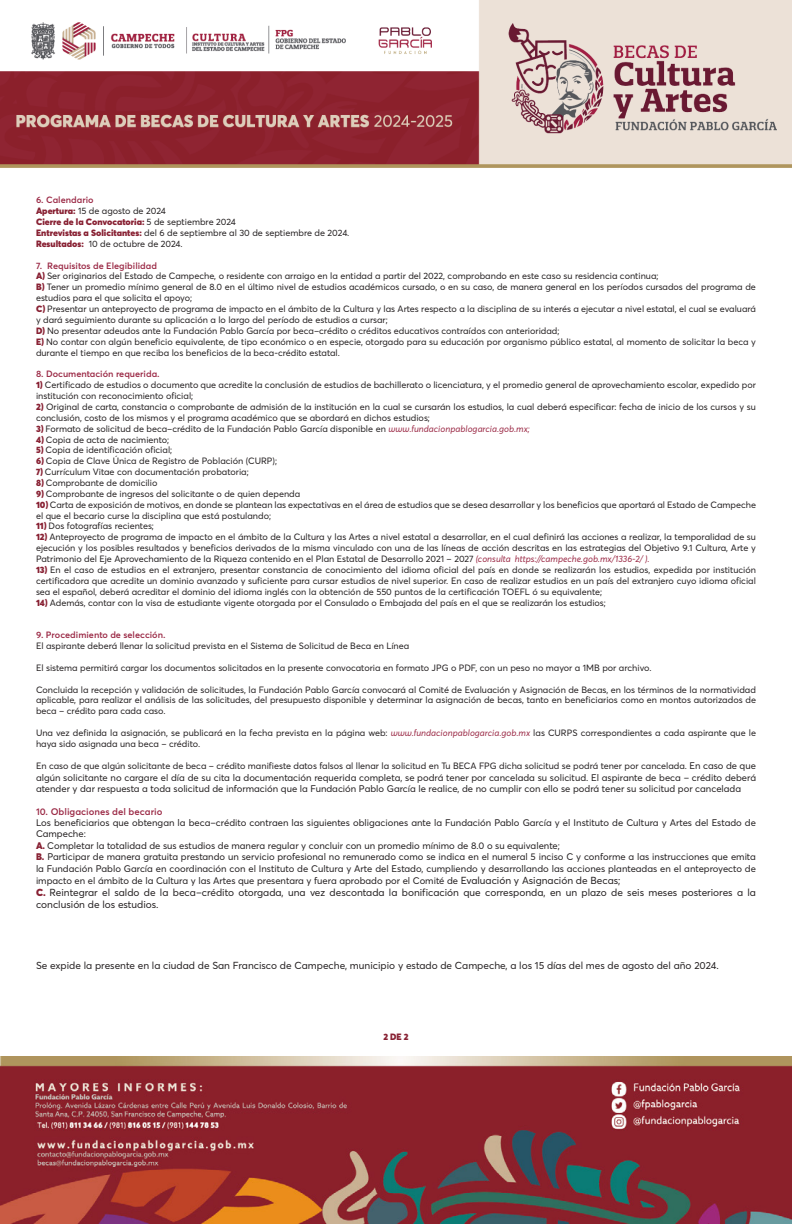
<style>
.page{position:relative;width:792px;height:1224px;background:#fff}
.page>*{position:absolute;margin:0;border:0;box-sizing:border-box;transform-origin:0 0}
.t1{font:10.1px/12.1px "Averta";color:#231f20}
.t2{font:9.5px/11.4px "Averta";color:#231f20}
.t3{font:600 9.5px "Averta";color:#9b2a46}
.t4{font:9.1px/10.9px "Averta";color:#231f20}
.t5{font:600 9.1px "Averta";color:#9b2a46}
.t6{font:900 9.1px "Averta";color:#882133}
.s1{font-weight:900;color:#882133}
.s2{font-weight:400;color:#231f20}
.s3{font-style:italic;color:#9b2a46}
.s4{font-size:9.5px}
.s5{font-size:10.1px}
</style>
<div class="page">
<img style="left:0;top:0;width:792px;height:168px">
<img style="left:0;top:1057px;width:792px;height:167px">
<p class="t5" style="left:36px;top:194px;width:59px">6. Calendario</p>
<p class="t4" style="left:36px;top:205px;width:131px"><span class="s1">Apertura:</span> 15 de agosto de 2024</p>
<p class="t6" style="left:36px;top:215px;width:202px">Cierre de la Convocatoria: <span class="s2">5 de septiembre 2024</span></p>
<p class="t4" style="left:36px;top:227px;width:315px"><span class="s1">Entrevistas a Solicitantes:</span> del 6 de septiembre al 30 de septiembre de 2024.</p>
<p class="t4" style="left:36px;top:238px;width:148px"><span class="s1">Resultados:</span> 10 de octubre de 2024.</p>
<p class="t5" style="left:36px;top:259px;width:123px">7. Requisitos de Elegibilidad</p>
<p class="t4" style="left:36px;top:270px;width:624px"><span class="s1">A)</span> Ser originarios del Estado de Campeche, o residente con arraigo en la entidad a partir del 2022, comprobando en este caso su residencia continua;</p>
<p class="t4" style="left:36px;top:281px;width:721px"><span class="s1">B)</span> Tener un promedio mínimo general de 8.0 en el último nivel de estudios académicos cursado, o en su caso, de manera general en los períodos cursados del programa de estudios para el que solicita el apoyo;</p>
<p class="t4" style="left:36px;top:303px;width:722px"><span class="s1">C)</span> Presentar un anteproyecto de programa de impacto en el ámbito de la Cultura y las Artes respecto a la disciplina de su interés a ejecutar a nivel estatal, el cual se evaluará y dará seguimiento durante su aplicación a lo largo del período de estudios a cursar;</p>
<p class="t4" style="left:36px;top:325px;width:525px"><span class="s1">D)</span> No presentar adeudos ante la Fundación Pablo García por beca–crédito o créditos educativos contraídos con anterioridad;</p>
<p class="t4" style="left:36px;top:336px;width:722px"><span class="s1">E)</span> No contar con algún beneficio equivalente, de tipo económico o en especie, otorgado para su educación por organismo público estatal, al momento de solicitar la beca y durante el tiempo en que reciba los beneficios de la beca-crédito estatal.</p>
<p class="t5" style="left:36px;top:368px;width:125px">8. Documentación requerida.</p>
<p class="t4" style="left:36px;top:379px;width:722px"><span class="s1">1)</span> Certificado de estudios o documento que acredite la conclusión de estudios de bachillerato o licenciatura, y el promedio general de aprovechamiento escolar, expedido por institución con reconocimiento oficial;</p>
<p class="t4" style="left:36px;top:401px;width:721px"><span class="s1">2)</span> Original de carta, constancia o comprobante de admisión de la institución en la cual se cursarán los estudios, la cual deberá especificar: fecha de inicio de los cursos y su conclusión, costo de los mismos y el programa académico que se abordará en dichos estudios;</p>
<p class="t4" style="left:36px;top:423px;width:495px"><span class="s1">3)</span> Formato de solicitud de beca–crédito de la Fundación Pablo García disponible en <span class="s3">www.fundacionpablogarcia.gob.mx;</span></p>
<p class="t4" style="left:36px;top:433px;width:135px"><span class="s1">4)</span> Copia de acta de nacimiento;</p>
<p class="t4" style="left:36px;top:444px;width:138px"><span class="s1">5)</span> Copia de identificación oficial;</p>
<p class="t4" style="left:36px;top:455px;width:243px"><span class="s1">6)</span> Copia de Clave Única de Registro de Población (CURP);</p>
<p class="t4" style="left:36px;top:466px;width:214px"><span class="s1">7)</span> Currículum Vitae con documentación probatoria;</p>
<p class="t4" style="left:36px;top:477px;width:123px"><span class="s1">8)</span> Comprobante de domicilio</p>
<p class="t4" style="left:36px;top:488px;width:266px"><span class="s1">9)</span> Comprobante de ingresos del solicitante o de quien dependa</p>
<p class="t4" style="left:36px;top:499px;width:722px"><span class="s1">10)</span> Carta de exposición de motivos, en donde se plantean las expectativas en el área de estudios que se desea desarrollar y los beneficios que aportará al Estado de Campeche el que el becario curse la disciplina que está postulando;</p>
<p class="t4" style="left:36px;top:520px;width:119px"><span class="s1">11)</span> Dos fotografías recientes;</p>
<p class="t4" style="left:36px;top:531px;width:722px;text-align:justify"><span class="s1">12)</span> Anteproyecto de programa de impacto en el ámbito de la Cultura y las Artes a nivel estatal a desarrollar, en el cual definirá las acciones a realizar, la temporalidad de su ejecución y los posibles resultados y beneficios derivados de la misma vinculado con una de las líneas de acción descritas en las estrategias del Objetivo 9.1 Cultura, Arte y Patrimonio del Eje Aprovechamiento de la Riqueza contenido en el Plan Estatal de Desarrollo 2021 – 2027 <span class="s3">(consulta https://campeche.gob.mx/1336-2/ ).</span></p>
<p class="t4" style="left:36px;top:564px;width:722px;text-align:justify"><span class="s1">13)</span> En el caso de estudios en el extranjero, presentar constancia de conocimiento del idioma oficial del país en donde se realizarán los estudios, expedida por institución certificadora que acredite un dominio avanzado y suficiente para cursar estudios de nivel superior. En caso de realizar estudios en un país del extranjero cuyo idioma oficial sea el español, deberá acreditar el dominio del idioma inglés con la obtención de 550 puntos de la certificación TOEFL ó su equivalente;</p>
<p class="t4" style="left:36px;top:597px;width:571px"><span class="s1">14)</span> Además, contar con la visa de estudiante vigente otorgada por el Consulado o Embajada del país en el que se realizarán los estudios;</p>
<p class="t5" style="left:36px;top:629px;width:131px">9. Procedimiento de selección.</p>
<p class="t4" style="left:36px;top:640px;width:375px">El aspirante deberá llenar la solicitud prevista en el Sistema de Solicitud de Beca en Línea</p>
<p class="t4" style="left:36px;top:662px;width:617px">El sistema permitirá cargar los documentos solicitados en la presente convocatoria en formato JPG o PDF, con un peso no mayor a 1MB por archivo.</p>
<p class="t4" style="left:36px;top:684px;width:722px;text-align:justify">Concluida la recepción y validación de solicitudes, la Fundación Pablo García convocará al Comité de Evaluación y Asignación de Becas, en los términos de la normatividad aplicable, para realizar el análisis de las solicitudes, del presupuesto disponible y determinar la asignación de becas, tanto en beneficiarios como en montos autorizados de beca – crédito para cada caso.</p>
<p class="t4" style="left:36px;top:727px;width:722px">Una vez definida la asignación, se publicará en la fecha prevista en la página web: <span class="s3">www.fundacionpablogarcia.gob.mx</span> las CURPS correspondientes a cada aspirante que le haya sido asignada una beca – crédito.</p>
<p class="t4" style="left:36px;top:760px;width:722px">En caso de que algún solicitante de beca – crédito manifieste datos falsos al llenar la solicitud en Tu BECA FPG dicha solicitud se podrá tener por cancelada. <span class="s4">En caso de que</span></p>
<p class="t2" style="left:36px;top:771px;width:722px">algún solicitante no cargare el día de su cita la documentación requerida completa, se podrá tener por cancelada su solicitud. El aspirante de beca – crédito deberá atender y dar respuesta a toda solicitud de información que la Fundación Pablo García le realice, de no cumplir con ello se podrá tener su solicitud por cancelada</p>
<p class="t3" style="left:36px;top:805px;width:128px">10. Obligaciones del becario</p>
<p class="t2" style="left:36px;top:817px;width:721px">Los beneficiarios que obtengan la beca–crédito contraen las siguientes obligaciones ante la Fundación Pablo García y el Instituto de Cultura y Artes del Estado de<br>Campeche:</p>
<p class="t2" style="left:36px;top:839px;width:525px"><span class="s1">A.</span> Completar la totalidad de sus estudios de manera regular y concluir con un promedio mínimo de 8.0 o su equivalente;</p>
<p class="t2" style="left:36px;top:851px;width:721px;line-height:11.7px;text-align:justify"><span class="s1">B.</span> Participar de manera gratuita prestando un servicio profesional no remunerado como se indica en el numeral 5 inciso C y conforme a las instrucciones que emita la Fundación Pablo García en coordinación con el Instituto de Cultura y Arte del Estado, cumpliendo y desarrollando las acciones planteadas en el anteproyecto de impacto en el ámbito de la Cultura y las Artes que presentara y fuera aprobado por el Comité de <span class="s5">Evaluación y Asignación de Becas;</span></p>
<p class="t1" style="left:36px;top:886px;width:722px"><span class="s1">C.</span> Reintegrar el saldo de la beca–crédito otorgada, una vez descontada la bonificación que corresponda, en un plazo de seis meses posteriores a la conclusión de los estudios.</p>
<p class="t1" style="left:36px;top:959px;width:684px">Se expide la presente en la ciudad de San Francisco de Campeche, municipio y estado de Campeche, a los 15 días del mes de agosto del año 2024.</p>
<p class="t6" style="left:383px;top:1030px;width:27px">2 DE 2</p>
</div>
